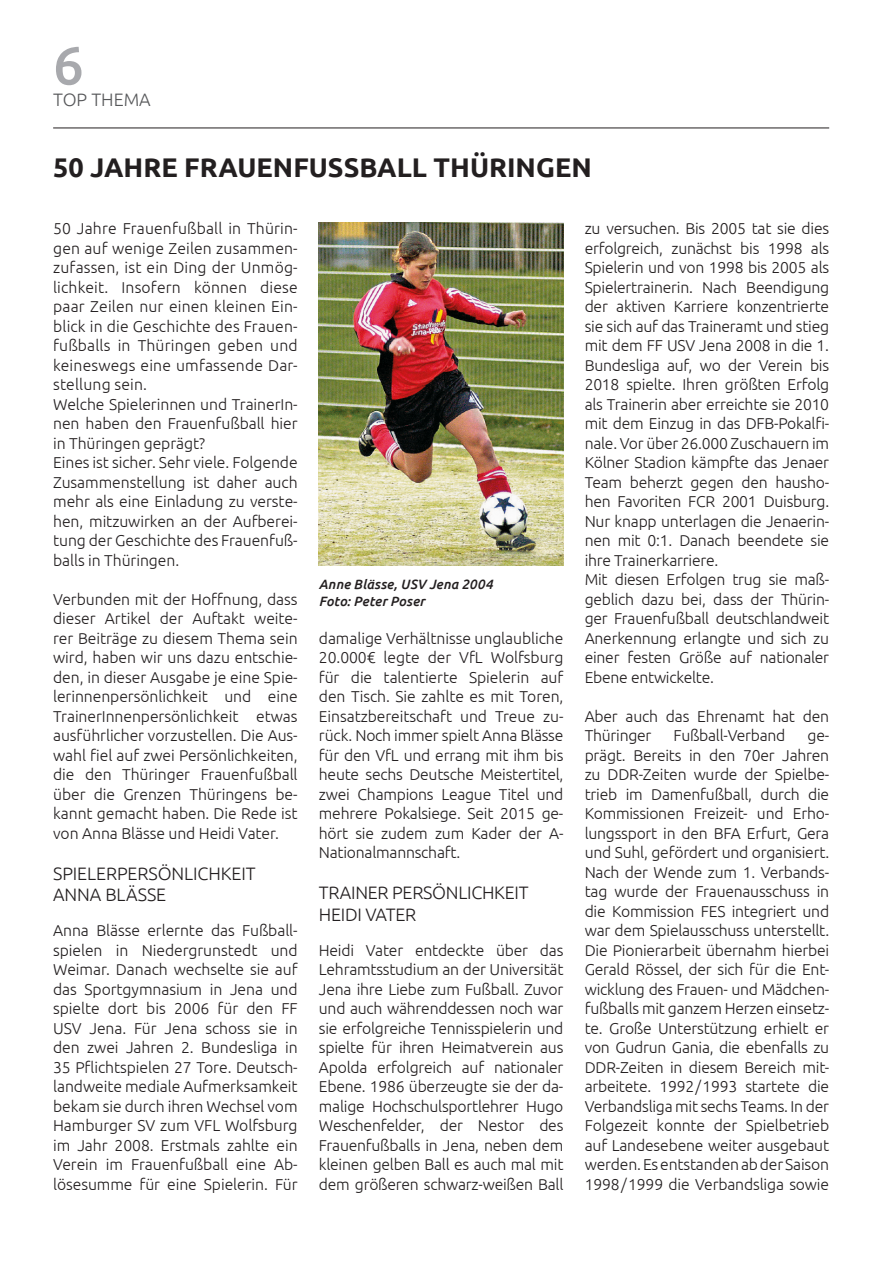
<style>
.page{position:relative;width:893px;height:1263px;background:#fff}
.page>*{position:absolute;margin:0;border:0;box-sizing:border-box;transform-origin:0 0}
.t1{font:500 54px "Ubuntu";color:#a8a9ad}
.t2{font:700 27px "Ubuntu";color:#231f20}
.t3{font:300 18px/21.6px "Ubuntu";letter-spacing:-.005em;color:#231f20}
.t4{font:300 18px "Ubuntu";color:#57585a}
.t5{font:300 15.75px/19.5px "Ubuntu";letter-spacing:-.015em;color:#231f20;text-align:justify}
.t6{font:italic 500 13.5px/16.2px "Ubuntu";letter-spacing:.01em;color:#231f20}
</style>
<div class="page">
<hr style="left:53px;top:128px;width:776px;height:1px;background:#231f20">
<img style="left:318px;top:223px;width:245px;height:343px">
<h1 class="t1" style="left:53px;top:31px;width:32px">6</h1>
<p class="t4" style="left:53px;top:89px;width:99px">TOP THEMA</p>
<h2 class="t2" style="left:53px;top:151px;width:540px">50 JAHRE FRAUENFUSSBALL THÜRINGEN</h2>
<p class="t5" style="left:53px;top:218px;width:246px;text-align:left">50 Jahre Frauenfußball in Thürin&shy;gen auf wenige Zeilen zusammen&shy;zufassen, ist ein Ding der Unmög&shy;lichkeit. Insofern können diese paar Zeilen nur einen kleinen Ein&shy;blick in die Geschichte des Frauen&shy;fußballs in Thüringen geben und keineswegs eine umfassende Dar&shy;stellung sein.<br>Welche Spielerinnen und TrainerIn&shy;nen haben den Frauenfußball hier in Thüringen geprägt?<br>Eines ist sicher. Sehr viele. Folgende<br>Zusammenstellung ist daher auch mehr als eine Einladung zu verste&shy;hen, mitzuwirken an der Aufberei&shy;tung der Geschichte des Frauenfuß&shy;balls in Thüringen.</p>
<p class="t5" style="left:53px;top:589px;width:246px">Verbunden mit der Hoffnung, dass dieser Artikel der Auftakt weite&shy;rer Beiträge zu diesem Thema sein wird, haben wir uns dazu entschie&shy;den, in dieser Ausgabe je eine Spie&shy;lerinnenpersönlichkeit und eine TrainerInnenpersönlichkeit etwas ausführlicher vorzustellen. Die Aus&shy;wahl fiel auf zwei Persönlichkeiten, die den Thüringer Frauenfußball über die Grenzen Thüringens be&shy;kannt gemacht haben. Die Rede ist von Anna Blässe und Heidi Vater.</p>
<p class="t3" style="left:53px;top:862px;width:204px">SPIELERPERSÖNLICHKEIT<br>ANNA BLÄSSE</p>
<p class="t5" style="left:53px;top:920px;width:246px">Anna Blässe erlernte das Fußball&shy;spielen in Niedergrunstedt und Weimar. Danach wechselte sie auf das Sportgymnasium in Jena und spielte dort bis 2006 für den FF USV Jena. Für Jena schoss sie in den zwei Jahren 2. Bundesliga in 35 Pflichtspielen 27 Tore. Deutsch&shy;landweite mediale Aufmerksamkeit bekam sie durch ihren Wechsel vom Hamburger SV zum VFL Wolfsburg im Jahr 2008. Erstmals zahlte ein Verein im Frauenfußball eine Ab&shy;lösesumme für eine Spielerin. Für</p>
<p class="t6" style="left:319px;top:576px;width:175px">Anne Blässe, USV Jena 2004<br>Foto: Peter Poser</p>
<p class="t5" style="left:319px;top:628px;width:246px">damalige Verhältnisse unglaubliche 20.000€ legte der VfL Wolfsburg für die talentierte Spielerin auf den Tisch. Sie zahlte es mit Toren, Einsatzbereitschaft und Treue zu&shy;rück. Noch immer spielt Anna Blässe für den VfL und errang mit ihm bis heute sechs Deutsche Meistertitel, zwei Champions League Titel und mehrere Pokalsiege. Seit 2015 ge&shy;hört sie zudem zum Kader der A-Nationalmannschaft.</p>
<p class="t3" style="left:319px;top:881px;width:211px">TRAINER PERSÖNLICHKEIT<br>HEIDI VATER</p>
<p class="t5" style="left:319px;top:940px;width:246px">Heidi Vater entdeckte über das Lehramtsstudium an der Universität Jena ihre Liebe zum Fußball. Zuvor und auch währenddessen noch war sie erfolgreiche Tennisspielerin und spielte für ihren Heimatverein aus Apolda erfolgreich auf nationaler Ebene. 1986 überzeugte sie der da&shy;malige Hochschulsportlehrer Hugo Weschenfelder, der Nestor des Frauenfußballs in Jena, neben dem kleinen gelben Ball es auch mal mit dem größeren schwarz-weißen Ball</p>
<p class="t5" style="left:585px;top:218px;width:246px;text-align:left">zu versuchen. Bis 2005 tat sie dies erfolgreich, zunächst bis 1998 als Spielerin und von 1998 bis 2005 als Spielertrainerin. Nach Beendigung der aktiven Karriere konzentrierte sie sich auf das Traineramt und stieg mit dem FF USV Jena 2008 in die 1.<br>Bundesliga auf, wo der Verein bis 2018 spielte. Ihren größten Erfolg als Trainerin aber erreichte sie 2010 mit dem Einzug in das DFB-Pokalfi&shy;nale. Vor über 26.000 Zuschauern im Kölner Stadion kämpfte das Jenaer Team beherzt gegen den hausho&shy;hen Favoriten FCR 2001 Duisburg.<br>Nur knapp unterlagen die Jenaerin&shy;nen mit 0:1. Danach beendete sie ihre Trainerkarriere.<br>Mit diesen Erfolgen trug sie maß&shy;geblich dazu bei, dass der Thürin&shy;ger Frauenfußball deutschlandweit Anerkennung erlangte und sich zu einer festen Größe auf nationaler Ebene entwickelte.</p>
<p class="t5" style="left:585px;top:706px;width:246px">Aber auch das Ehrenamt hat den<br>Thüringer</p>
<p class="t5" style="left:674px;top:725px;width:113px">Fußball-Verband</p>
<p class="t5" style="left:585px;top:725px;width:246px;text-indent:223px">ge&shy;prägt. Bereits in den 70er Jahren zu DDR-Zeiten wurde der Spielbe&shy;trieb im Damenfußball, durch die Kommissionen Freizeit- und Erho&shy;lungssport in den BFA Erfurt, Gera und Suhl, gefördert und organisiert.<br>Nach der Wende zum 1. Verbands&shy;tag wurde der Frauenausschuss in die Kommission FES integriert und war dem Spielausschuss unterstellt.<br>Die Pionierarbeit übernahm hierbei Gerald Rössel, der sich für die Ent&shy;wicklung des Frauen- und Mädchen&shy;fußballs mit ganzem Herzen einsetz&shy;te. Große Unterstützung erhielt er von Gudrun Gania, die ebenfalls zu DDR-Zeiten in diesem Bereich mit&shy;arbeitete. 1992/1993 startete die Verbandsliga mit sechs Teams. In der Folgezeit konnte der Spielbetrieb auf Landesebene weiter ausgebaut werden. Es entstanden ab der Saison 1998/1999 die Verbandsliga sowie</p>
</div>
